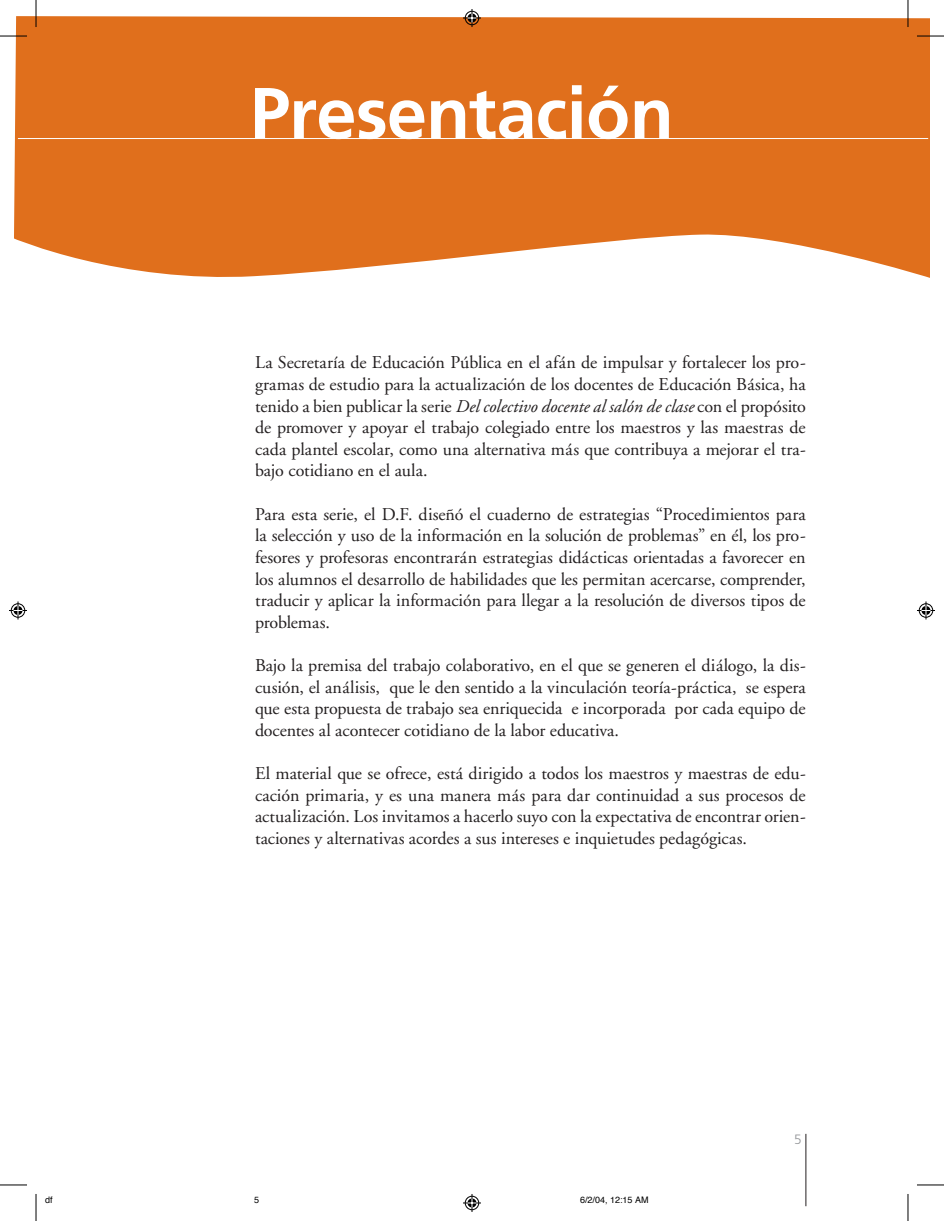
<style>
.page{position:relative;width:944px;height:1221px;background:#fff}
.page>*{position:absolute;margin:0;border:0;box-sizing:border-box;transform-origin:0 0}
.cabeza1{font:700 72px "Frutiger";letter-spacing:-.01em;color:#fff}
.t1{font:18px/21.6px "Adobe Garamond";letter-spacing:-.005em;color:#231f20;text-align:justify}
.t2{font:300 13.5px "Frutiger";color:#939598}
.t3{font:9px "Helvetica";color:#000}
.s1{font-style:italic}
</style>
<div class="page">
<svg style="left:15px;top:16px;width:914px;height:262px;background:#e27b2f"></svg>
<hr style="left:805px;top:1133px;width:1px;height:72px;background:#231f20">
<hr style="left:18px;top:138px;width:910px;height:1px;background:#fff">
<svg style="left:36px;top:0;width:1px;height:27px"></svg>
<svg style="left:0;top:36px;width:27px;height:1px"></svg>
<svg style="left:907px;top:0;width:1px;height:27px"></svg>
<svg style="left:917px;top:36px;width:27px;height:1px"></svg>
<svg style="left:36px;top:1194px;width:1px;height:26px"></svg>
<svg style="left:0;top:1184px;width:27px;height:1px"></svg>
<svg style="left:907px;top:1194px;width:1px;height:26px"></svg>
<svg style="left:917px;top:1184px;width:27px;height:1px"></svg>
<svg style="left:463px;top:9px;width:18px;height:18px"></svg>
<svg style="left:463px;top:1194px;width:18px;height:17px"></svg>
<svg style="left:9px;top:601px;width:18px;height:18px"></svg>
<svg style="left:917px;top:601px;width:18px;height:18px"></svg>
<p class="cabeza1" style="left:250px;top:71px;width:425px">Presentación</p>
<p class="t1" style="left:255px;top:352px;width:552px">La Secretaría de Educación Pública en el afán de impulsar y fortalecer los pro&shy;gramas de estudio para la actualización de los docentes de Educación Básica, ha tenido a bien publicar la serie <span class="s1">Del colectivo docente al salón de clase</span> con el propósito de promover y apoyar el trabajo colegiado entre los maestros y las maestras de cada plantel escolar, como una alternativa más que contribuya a mejorar el tra&shy;bajo cotidiano en el aula.</p>
<p class="t1" style="left:255px;top:503px;width:552px">Para esta serie, el D.F. diseñó el cuaderno de estrategias “Procedimientos para la selección y uso de la información en la solución de problemas” en él, los pro&shy;fesores y profesoras encontrarán estrategias didácticas orientadas a favorecer en los alumnos el desarrollo de habilidades que les permitan acercarse, comprender, traducir y aplicar la información para llegar a la resolución de diversos tipos de problemas.</p>
<p class="t1" style="left:255px;top:654px;width:552px">Bajo la premisa del trabajo colaborativo, en el que se generen el diálogo, la dis&shy;cusión, el análisis, que le den sentido a la vinculación teoría-práctica, se espera que esta propuesta de trabajo sea enriquecida e incorporada por cada equipo de docentes al acontecer cotidiano de la labor educativa.</p>
<p class="t1" style="left:255px;top:762px;width:552px">El material que se ofrece, está dirigido a todos los maestros y maestras de edu&shy;cación primaria, y es una manera más para dar continuidad a sus procesos de actualización. Los invitamos a hacerlo suyo con la expectativa de encontrar orien&shy;taciones y alternativas acordes a sus intereses e inquietudes pedagógicas.</p>
<p class="t3" style="left:45px;top:1193px;width:9px">df</p>
<p class="t3" style="left:254px;top:1193px;width:7px">5</p>
<p class="t3" style="left:580px;top:1193px;width:70px">6/2/04, 12:15 AM</p>
<p class="t2" style="left:794px;top:1131px;width:9px">5</p>
</div>
